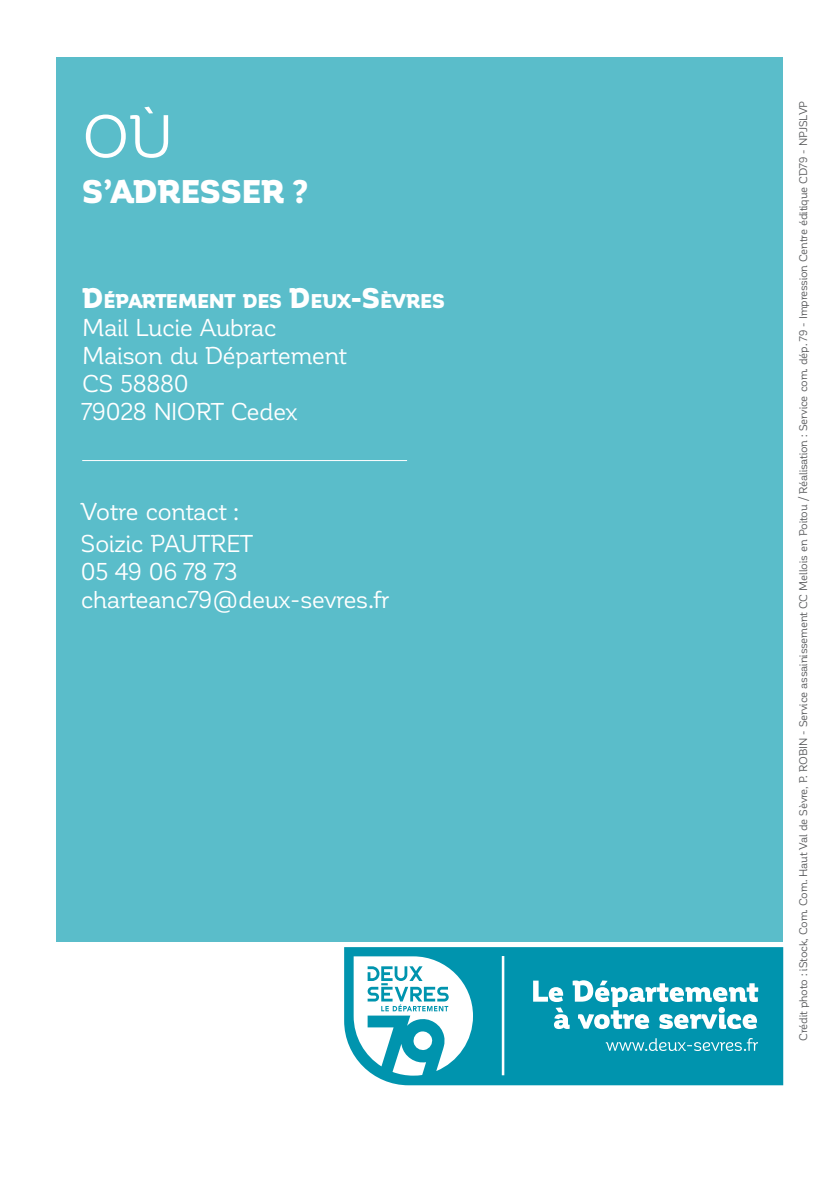
<style>
.page{position:relative;width:840px;height:1191px;background:#fff}
.page>*{position:absolute;margin:0;border:0;box-sizing:border-box;transform-origin:0 0}
.t1{font:59.2px "Corporative";color:#fff}
.t2{font:900 32.2px "Corporative";color:#fff}
.t3{font:24px/28px "Corporative";letter-spacing:-.015em;color:#fff}
.t4{font:900 19.6px "Corporative";letter-spacing:.005em;color:#fff}
.t5{font:11px "Corporative";letter-spacing:-.02em;color:#57585a}
.s1{font-size:28px}
</style>
<div class="page">
<div style="left:57px;top:57px;width:725px;height:884px;background:#5abdca"></div>
<hr style="left:82px;top:460px;width:325px;height:1px;background:#fff">
<div style="left:344px;top:947px;width:438px;height:138px;background:#0094ae"></div>
<svg style="left:353px;top:956px;width:119px;height:119px"></svg>
<svg style="left:605px;top:1038px;width:152px;height:13px;background:#37abbf"></svg>
<svg style="left:533px;top:980px;width:224px;height:49px"></svg>
<hr style="left:501px;top:956px;width:3px;height:119px;background:#fff">
<h1 class="t1" style="left:82px;top:105px;width:92px">OÙ</h1>
<h2 class="t2" style="left:82px;top:174px;width:228px">S’ADRESSER ?</h2>
<h3 class="t4" style="left:82px;top:290px;width:364px"><span class="s1">D</span>ÉPARTEMENT DES <span class="s1">D</span>EUX<span class="s1">-S</span>ÈVRES</h3>
<h3 class="t3" style="left:82px;top:313px;width:266px">Mail Lucie Aubrac<br>Maison du Département<br>CS 58880<br>79028 NIORT Cedex</h3>
<h3 class="t3" style="left:81px;top:495px;width:174px;line-height:32.6px">Votre contact :<br>Soizic PAUTRET</h3>
<h3 class="t3" style="left:81px;top:558px;width:310px">05 49 06 78 73 charteanc79@deux-sevres.fr</h3>
<p class="t5" style="left:797px;top:1040px;width:940px;rotate:-90deg">Crédit photo : iStock, Com. Com. Haut Val de Sèvre, P. ROBIN - Service assainissement CC Mellois en Poitou / Réalisation : Service com. dép. 79 - Impression Centre éditique CD79 - NPJSLVP</p>
</div>
